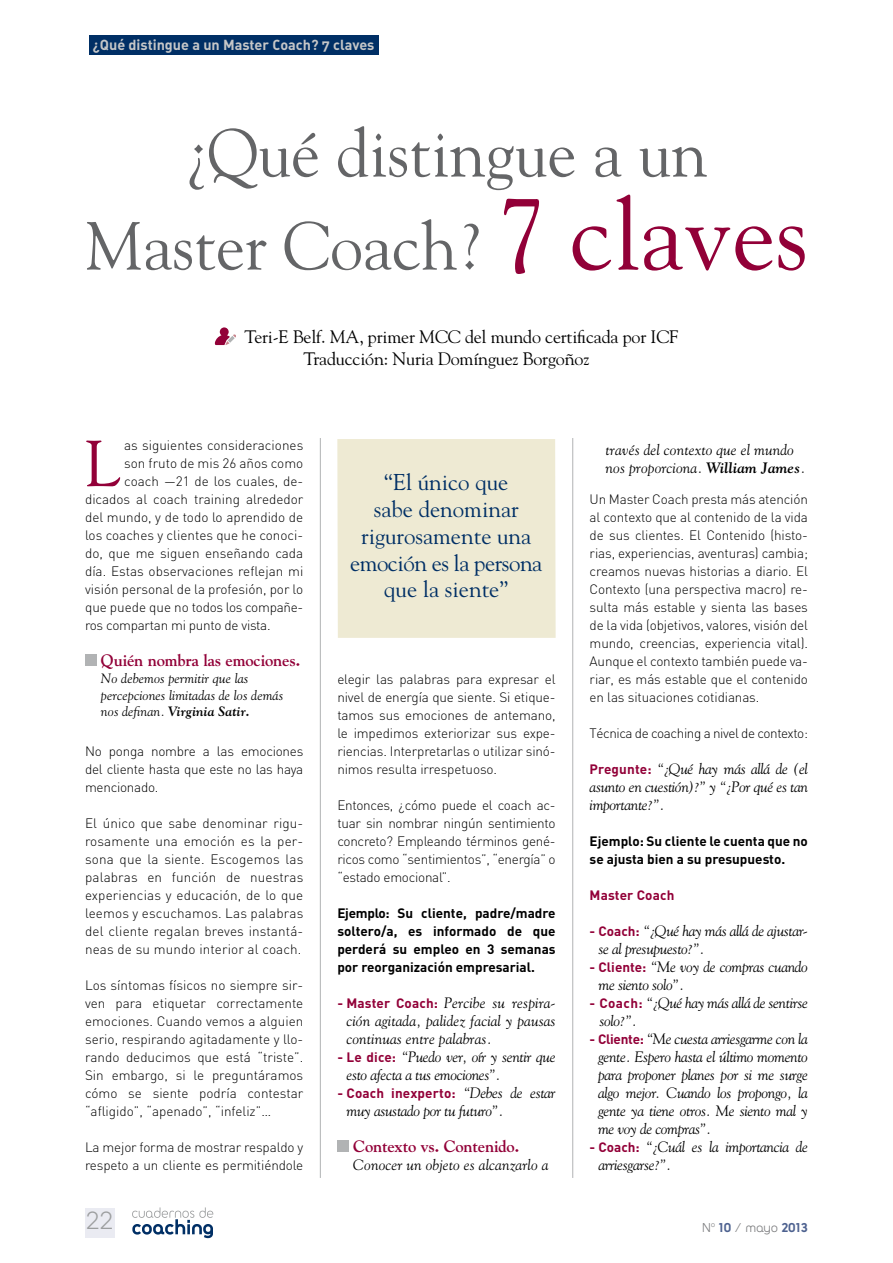
<style>
.page{position:relative;width:893px;height:1263px;background:#fff}
.page>*{position:absolute;margin:0;border:0;box-sizing:border-box;transform-origin:0 0}
.t1{font:67.5px/93px "Goudy";color:#646567;text-align:center}
.t2{font:64.65px "Goudy";color:#920038}
.t3{font:28.2px "DIN Light Alternate";color:#9c9e9f}
.t4{font:22.8px/26.8px "Goudy";color:#002f65;text-align:center}
.t5{font:18px/21.6px "Goudy";letter-spacing:-.01em;color:#000}
.t6{font:700 16.5px "Goudy";letter-spacing:-.01em;color:#920038}
.t7{font:italic 15px/18px "Goudy";letter-spacing:-.02em;color:#000}
.t8{font:italic 15px/18px "Goudy";letter-spacing:.01em;color:#000}
.t9{font:15px "FNAC Regular";color:#7b7c7e}
.t10{font:14.4px "DIN Bold Alternate";color:#c6c7c8}
.t11{font:300 13.5px/18px "DIN";letter-spacing:-.01em;color:#000;text-align:justify}
.t12{font:700 13.5px/18px "DIN";color:#000;text-align:justify}
.t13{font:italic 13.5px/16.2px "Goudy";letter-spacing:.01em;color:#000}
.t14{font:700 13.5px "DIN";letter-spacing:.01em;color:#920038}
.t15{font:300 13.5px "DIN";letter-spacing:-.03em;color:#000}
.s1{font-size:100.5px;color:#920038}
.s2{font-weight:700}
.s3{font-family:"DIN";font-weight:700;font-style:normal;font-size:13.5px;color:#920038}
.s4{font-family:"Goudy";font-weight:400;font-style:italic;font-size:15px;color:#000}
.s5{font-weight:700;color:#4e6290}
</style>
<div class="page">
<div style="left:85px;top:1208px;width:30px;height:29px;background:#eaebf2"></div>
<svg style="left:132px;top:1207px;width:81px;height:31px"></svg>
<div style="left:85px;top:654px;width:12px;height:12px;background:#b1b3b4"></div>
<div style="left:337px;top:1140px;width:12px;height:12px;background:#b1b3b4"></div>
<svg style="left:215px;top:327px;width:21px;height:18px"></svg>
<hr style="left:572px;top:438px;width:1px;height:740px;background:#b1b3b4">
<hr style="left:320px;top:438px;width:1px;height:740px;background:#b1b3b4">
<div style="left:89px;top:35px;width:290px;height:20px;background:#002f65"></div>
<div style="left:337px;top:439px;width:219px;height:199px;background:#eeead3"></div>
<p class="t10" style="left:92px;top:40px;width:284px">¿Qué distingue a un Master Coach? 7 claves</p>
<h1 class="t1" style="left:85px;top:112px;width:724px">¿Qué distingue a un<br>Master Coach? <span class="s1">7 claves</span></h1>
<h3 class="t5" style="left:304px;top:327px;width:376px;text-indent:-59px">Teri-E Belf. MA, primer MCC del mundo certificada por ICF<br>Traducción: Nuria Domínguez Borgoñoz</h3>
<h2 class="t2" style="left:85px;top:438px;width:37px">L</h2>
<p class="t11" style="left:124px;top:438px;width:181px">as siguientes consideraciones</p>
<p class="t11" style="left:124px;top:456px;width:181px">son fruto de mis 26 años como</p>
<p class="t11" style="left:124px;top:474px;width:181px">coach —21 de los cuales, de-</p>
<p class="t11" style="left:85px;top:492px;width:220px">dicados al coach training alrededor</p>
<p class="t11" style="left:85px;top:510px;width:220px">del mundo, y de todo lo aprendido de</p>
<p class="t11" style="left:85px;top:528px;width:220px">los coaches y clientes que he conoci-</p>
<p class="t11" style="left:85px;top:546px;width:220px">do, que me siguen enseñando cada</p>
<p class="t11" style="left:85px;top:564px;width:220px">día. Estas observaciones reflejan mi</p>
<p class="t11" style="left:85px;top:582px;width:220px">visión personal de la profesión, por lo</p>
<p class="t11" style="left:85px;top:600px;width:220px">que puede que no todos los compañe-</p>
<p class="t11" style="left:85px;top:618px;width:187px">ros compartan mi punto de vista.</p>
<p class="t6" style="left:101px;top:653px;width:201px">Quién nombra las emociones.</p>
<p class="t13" style="left:101px;top:671px;width:184px">No debemos permitir que las percepciones limitadas de los demás nos definan. <span class="s2">Virginia Satir.</span></p>
<p class="t11" style="left:85px;top:744px;width:220px">No ponga nombre a las emociones del cliente hasta que este no las haya mencionado.</p>
<p class="t11" style="left:85px;top:816px;width:220px">El único que sabe denominar rigu&shy;rosamente una emoción es la per&shy;sona que la siente. Escogemos las palabras en función de nuestras experiencias y educación, de lo que leemos y escuchamos. Las palabras del cliente regalan breves instantá&shy;neas de su mundo interior al coach.</p>
<p class="t11" style="left:85px;top:978px;width:220px">Los síntomas físicos no siempre sir&shy;ven para etiquetar correctamente emociones. Cuando vemos a alguien serio, respirando agitadamente y llo&shy;rando deducimos que está “triste”.<br>Sin embargo, si le preguntáramos cómo se siente podría contestar “afligido”, “apenado”, “infeliz”…</p>
<p class="t11" style="left:85px;top:1140px;width:220px">La mejor forma de mostrar respaldo y respeto a un cliente es permitiéndole</p>
<h3 class="t3" style="left:86px;top:1209px;width:29px">22</h3>
<h3 class="t4" style="left:350px;top:470px;width:194px">“El único que<br>sabe denominar rigurosamente una emoción es la persona que la siente”</h3>
<p class="t11" style="left:337px;top:672px;width:220px">elegir las palabras para expresar el nivel de energía que siente. Si etique&shy;tamos sus emociones de antemano, le impedimos exteriorizar sus expe&shy;riencias. Interpretarlas o utilizar sinó&shy;nimos resulta irrespetuoso.</p>
<p class="t11" style="left:337px;top:798px;width:220px">Entonces, ¿cómo puede el coach ac&shy;tuar sin nombrar ningún sentimiento concreto? Empleando términos gené&shy;ricos como “sentimientos”, “energía” o “estado emocional”.</p>
<p class="t12" style="left:337px;top:906px;width:220px">Ejemplo: Su cliente, padre/madre soltero/a, es informado de que perderá su empleo en 3 semanas por reorganización empresarial.</p>
<p class="t7" style="left:346px;top:995px;width:211px;text-align:justify;text-indent:-9px"><span class="s3">- Master Coach:</span> Percibe su respira&shy;ción agitada, palidez facial y pausas continuas entre palabras.</p>
<p class="t7" style="left:346px;top:1049px;width:211px;text-indent:-9px"><span class="s3">- Le dice:</span> “Puedo ver, oír y sentir que esto afecta a tus emociones”.</p>
<p class="t14" style="left:337px;top:1088px;width:220px">- Coach inexperto: <span class="s4">“Debes de estar</span></p>
<p class="t7" style="left:346px;top:1103px;width:158px">muy asustado por tu futuro”.</p>
<p class="t6" style="left:353px;top:1140px;width:167px">Contexto vs. Contenido.</p>
<p class="t8" style="left:353px;top:1157px;width:197px">Conocer un objeto es alcanzarlo a</p>
<p class="t8" style="left:606px;top:441px;width:201px">través del contexto que el mundo nos proporciona. <span class="s2">William James</span>.</p>
<p class="t11" style="left:590px;top:492px;width:220px">Un Master Coach presta más atención al contexto que al contenido de la vida de sus clientes. El Contenido (histo&shy;rias, experiencias, aventuras) cambia; creamos nuevas historias a diario. El Contexto (una perspectiva macro) re&shy;sulta más estable y sienta las bases de la vida (objetivos, valores, visión del mundo, creencias, experiencia vital).<br>Aunque el contexto también puede va&shy;riar, es más estable que el contenido en las situaciones cotidianas.</p>
<p class="t15" style="left:590px;top:728px;width:220px">Técnica de coaching a nivel de contexto:</p>
<p class="t7" style="left:590px;top:761px;width:220px;text-align:justify"><span class="s3">Pregunte:</span> “¿Qué hay más allá de (el asunto en cuestión)?” y “¿Por qué es tan importante?”.</p>
<p class="t12" style="left:590px;top:834px;width:220px">Ejemplo: Su cliente le cuenta que no se ajusta bien a su presupuesto.</p>
<p class="t14" style="left:590px;top:890px;width:86px">Master Coach</p>
<p class="t7" style="left:598px;top:923px;width:211px;text-indent:-9px"><span class="s3">- Coach:</span> “¿Qué hay más allá de ajustar&shy;se al presupuesto?”.</p>
<p class="t7" style="left:598px;top:959px;width:211px;text-indent:-9px"><span class="s3">- Cliente:</span> “Me voy de compras cuando me siento solo”.</p>
<p class="t7" style="left:599px;top:995px;width:210px;text-indent:-10px"><span class="s3">- Coach:</span> “¿Qué hay más allá de sentirse solo?”.</p>
<p class="t7" style="left:598px;top:1031px;width:211px;text-align:justify;text-indent:-8px"><span class="s3">- Cliente:</span> “Me cuesta arriesgarme con la gente. Espero hasta el último momento para proponer planes por si me surge algo mejor. Cuando los propongo, la gente ya tiene otros. Me siento mal y me voy de compras”.</p>
<p class="t7" style="left:598px;top:1139px;width:211px;text-indent:-9px"><span class="s3">- Coach:</span> “¿Cuál es la importancia de arriesgarse?”.</p>
<p class="t9" style="left:702px;top:1222px;width:107px">N<sup>o</sup> <span class="s5">10</span> / mayo <span class="s5">2013</span></p>
</div>
